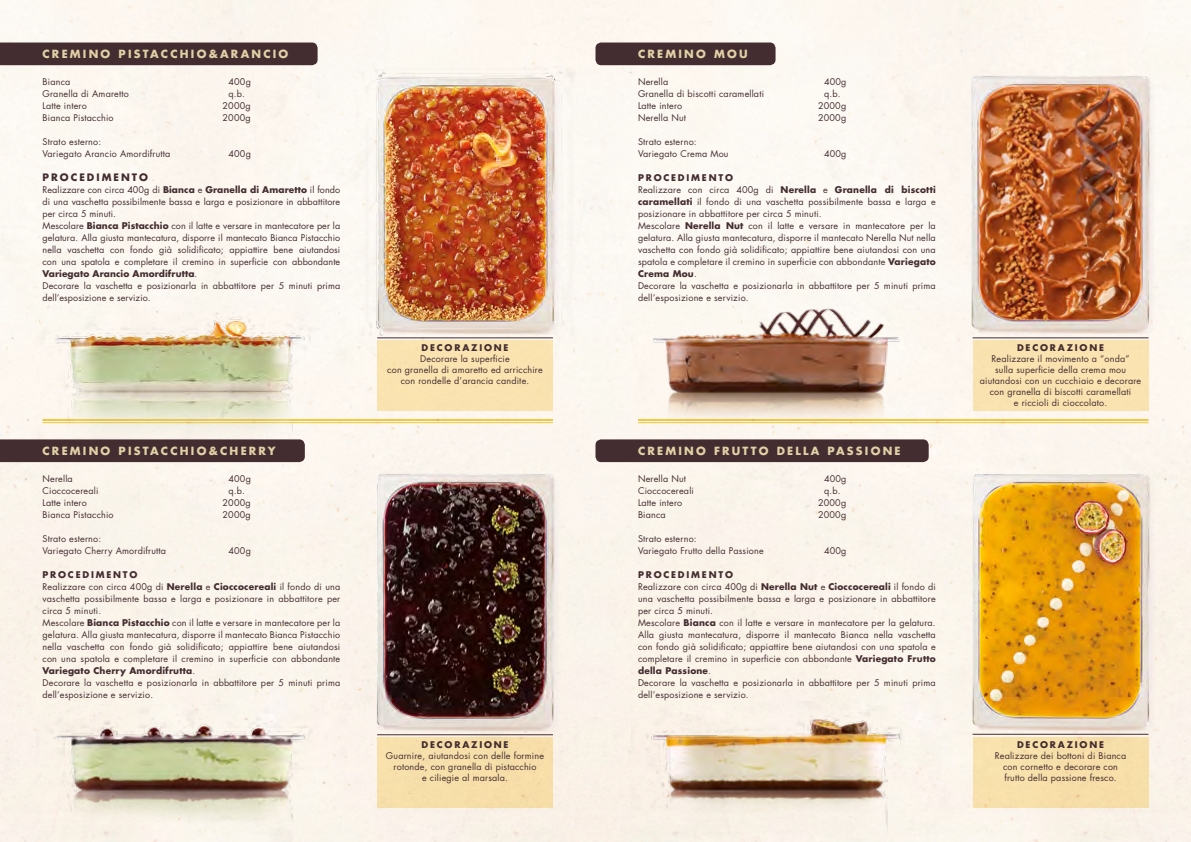
<style>
.page{position:relative;width:1191px;height:842px;background:#fbf6ee}
.page>*{position:absolute;margin:0;border:0;box-sizing:border-box;transform-origin:0 0}
.t1{font:700 11px "Futura";letter-spacing:.2em;color:#e2d0a6}
.t2{font:700 10px "Futura";letter-spacing:.2em;color:#432d30}
.t3{font:9px/12px "Futura";letter-spacing:.02em;color:#432d30}
.t4{font:700 9px "Futura";letter-spacing:.2em;color:#432d30}
.s1{font-weight:700}
</style>
<div class="page">
<div style="left:0;top:439px;width:305px;height:23px;background:#432d30"></div>
<div style="left:0;top:43px;width:317px;height:22px;background:#432d30"></div>
<hr style="left:43px;top:419px;width:510px;height:2px;background:#f8cf3e">
<hr style="left:43px;top:422px;width:510px;height:1px;background:#f8cf3e">
<div style="left:377px;top:340px;width:176px;height:71px;background:#fce7aa"></div>
<img style="left:356px;top:66px;width:229px;height:269px">
<img style="left:36px;top:306px;width:310px;height:135px">
<hr style="left:377px;top:337px;width:176px;height:1px;background:#432d30">
<div style="left:377px;top:737px;width:176px;height:71px;background:#f7dfa9"></div>
<img style="left:349px;top:441px;width:236px;height:291px">
<hr style="left:377px;top:734px;width:176px;height:1px;background:#432d30">
<img style="left:36px;top:704px;width:310px;height:138px">
<hr style="left:638px;top:419px;width:510px;height:2px;background:#f8cf3e">
<hr style="left:638px;top:422px;width:510px;height:1px;background:#f8cf3e">
<div style="left:595px;top:43px;width:180px;height:22px;background:#432d30;border-radius:6px"></div>
<div style="left:972px;top:340px;width:176px;height:71px;background:#fce7aa"></div>
<img style="left:955px;top:44px;width:210px;height:291px">
<img style="left:632px;top:281px;width:309px;height:156px">
<hr style="left:972px;top:337px;width:176px;height:1px;background:#432d30">
<div style="left:595px;top:439px;width:333px;height:23px;background:#432d30;border-radius:6px"></div>
<div style="left:972px;top:737px;width:176px;height:71px;background:#f7dfaa"></div>
<img style="left:934px;top:441px;width:231px;height:290px">
<img style="left:632px;top:701px;width:309px;height:141px">
<hr style="left:972px;top:734px;width:176px;height:1px;background:#432d30">
<p class="t1" style="left:43px;top:47px;width:247px">CREMINO PISTACCHIO&amp;ARANCIO</p>
<p class="t3" style="left:43px;top:76px;width:29px">Bianca</p>
<p class="t3" style="left:228px;top:76px;width:24px">400g</p>
<p class="t3" style="left:43px;top:88px;width:88px">Granella di Amaretto</p>
<p class="t3" style="left:228px;top:88px;width:18px">q.b.</p>
<p class="t3" style="left:43px;top:100px;width:46px">Latte intero</p>
<p class="t3" style="left:223px;top:100px;width:30px">2000g</p>
<p class="t3" style="left:43px;top:112px;width:73px">Bianca Pistacchio</p>
<p class="t3" style="left:223px;top:112px;width:30px">2000g</p>
<p class="t3" style="left:43px;top:136px;width:129px">Strato esterno:<br>Variegato Arancio Amordifrutta</p>
<p class="t3" style="left:228px;top:148px;width:24px">400g</p>
<p class="t2" style="left:43px;top:170px;width:107px">PROCEDIMENTO</p>
<p class="t3" style="left:43px;top:184px;width:299px">Realizzare con circa 400g di <span class="s1">Bianca</span> e <span class="s1">Granella di Amaretto</span> il fondo di una vaschetta possibilmente bassa e larga e posizionare in abbattitore per circa 5 minuti.<br>Mescolare <span class="s1">Bianca Pistacchio</span> con il latte e versare in mantecatore per la gelatura. Alla giusta mantecatura, disporre il mantecato Bianca Pistacchio nella vaschetta con fondo già solidificato; appiattire bene aiutandosi con una spatola e completare il cremino in superficie con abbondante <span class="s1">Variegato Arancio Amordifrutta</span>.<br>Decorare la vaschetta e posizionarla in abbattitore per 5 minuti prima dell’esposizione e servizio.</p>
<p class="t1" style="left:43px;top:443px;width:235px">CREMINO PISTACCHIO&amp;CHERRY</p>
<p class="t3" style="left:43px;top:472px;width:32px">Nerella</p>
<p class="t3" style="left:228px;top:472px;width:24px">400g</p>
<p class="t3" style="left:43px;top:484px;width:57px">Cioccocereali</p>
<p class="t3" style="left:228px;top:484px;width:18px">q.b.</p>
<p class="t3" style="left:43px;top:496px;width:46px">Latte intero</p>
<p class="t3" style="left:223px;top:496px;width:30px">2000g</p>
<p class="t3" style="left:43px;top:508px;width:73px">Bianca Pistacchio</p>
<p class="t3" style="left:223px;top:508px;width:30px">2000g</p>
<p class="t3" style="left:43px;top:532px;width:125px">Strato esterno:<br>Variegato Cherry Amordifrutta</p>
<p class="t3" style="left:228px;top:544px;width:24px">400g</p>
<p class="t3" style="left:43px;top:568px;width:299px"><span class="s1">PROCEDIMENTO<br></span>Realizzare con circa 400g di <span class="s1">Nerella</span> e <span class="s1">Cioccocereali</span> il fondo di una vaschetta possibilmente bassa e larga e posizionare in abbattitore per circa 5 minuti.<br>Mescolare <span class="s1">Bianca Pistacchio</span> con il latte e versare in mantecatore per la gelatura. Alla giusta mantecatura, disporre il mantecato Bianca Pistacchio nella vaschetta con fondo già solidificato; appiattire bene aiutandosi con una spatola e completare il cremino in superficie con abbondante <span class="s1">Variegato Cherry Amordifrutta</span>.<br>Decorare la vaschetta e posizionarla in abbattitore per 5 minuti prima dell’esposizione e servizio.</p>
<p class="t4" style="left:421px;top:341px;width:88px">DECORAZIONE</p>
<p class="t3" style="left:387px;top:353px;width:157px;line-height:11px;text-align:center">Decorare la superficie<br>con granella di amaretto ed arricchire con rondelle d’arancia candite.</p>
<p class="t4" style="left:421px;top:738px;width:88px">DECORAZIONE</p>
<p class="t3" style="left:386px;top:750px;width:160px;line-height:11px;text-align:center">Guarnire, aiutandosi con delle formine rotonde, con granella di pistacchio<br>e ciliegie al marsala.</p>
<p class="t1" style="left:638px;top:47px;width:111px">CREMINO MOU</p>
<p class="t3" style="left:638px;top:76px;width:32px">Nerella</p>
<p class="t3" style="left:824px;top:76px;width:24px">400g</p>
<p class="t3" style="left:638px;top:88px;width:127px">Granella di biscotti caramellati</p>
<p class="t3" style="left:824px;top:88px;width:18px">q.b.</p>
<p class="t3" style="left:638px;top:100px;width:46px">Latte intero</p>
<p class="t3" style="left:818px;top:100px;width:30px">2000g</p>
<p class="t3" style="left:638px;top:112px;width:49px">Nerella Nut</p>
<p class="t3" style="left:818px;top:112px;width:30px">2000g</p>
<p class="t3" style="left:638px;top:136px;width:92px">Strato esterno:<br>Variegato Crema Mou</p>
<p class="t3" style="left:824px;top:148px;width:24px">400g</p>
<p class="t3" style="left:638px;top:172px;width:299px"><span class="s1">PROCEDIMENTO<br></span>Realizzare con circa 400g di <span class="s1">Nerella</span> e <span class="s1">Granella di biscotti caramellati</span> il fondo di una vaschetta possibilmente bassa e larga e posizionare in abbattitore per circa 5 minuti.<br>Mescolare <span class="s1">Nerella Nut</span> con il latte e versare in mantecatore per la gelatura. Alla giusta mantecatura, disporre il mantecato Nerella Nut nella vaschetta con fondo già solidificato; appiattire bene aiutandosi con una spatola e completare il cremino in superficie con abbondante <span class="s1">Variegato Crema Mou</span>.<br>Decorare la vaschetta e posizionarla in abbattitore per 5 minuti prima dell’esposizione e servizio.</p>
<p class="t1" style="left:638px;top:443px;width:264px">CREMINO FRUTTO DELLA PASSIONE</p>
<p class="t3" style="left:638px;top:472px;width:49px">Nerella Nut</p>
<p class="t3" style="left:824px;top:472px;width:24px">400g</p>
<p class="t3" style="left:638px;top:484px;width:57px">Cioccocereali</p>
<p class="t3" style="left:824px;top:484px;width:18px">q.b.</p>
<p class="t3" style="left:638px;top:496px;width:46px">Latte intero</p>
<p class="t3" style="left:818px;top:496px;width:30px">2000g</p>
<p class="t3" style="left:638px;top:508px;width:29px">Bianca</p>
<p class="t3" style="left:818px;top:508px;width:30px">2000g</p>
<p class="t3" style="left:638px;top:532px;width:127px">Strato esterno:<br>Variegato Frutto della Passione</p>
<p class="t3" style="left:824px;top:544px;width:24px">400g</p>
<p class="t3" style="left:638px;top:568px;width:299px"><span class="s1">PROCEDIMENTO<br></span>Realizzare con circa 400g di <span class="s1">Nerella Nut</span> e <span class="s1">Cioccocereali</span> il fondo di una vaschetta possibilmente bassa e larga e posizionare in abbattitore per circa 5 minuti.<br>Mescolare <span class="s1">Bianca</span> con il latte e versare in mantecatore per la gelatura.<br>Alla giusta mantecatura, disporre il mantecato Bianca nella vaschetta con fondo già solidificato; appiattire bene aiutandosi con una spatola e completare il cremino in superficie con abbondante <span class="s1">Variegato Frutto della Passione</span>.<br>Decorare la vaschetta e posizionarla in abbattitore per 5 minuti prima dell’esposizione e servizio.</p>
<p class="t4" style="left:1017px;top:341px;width:88px">DECORAZIONE</p>
<p class="t3" style="left:979px;top:353px;width:163px;line-height:11px;text-align:center">Realizzare il movimento a “onda”<br>sulla superficie della crema mou aiutandosi con un cucchiaio e decorare con granella di biscotti caramellati<br>e riccioli di cioccolato.</p>
<p class="t4" style="left:1017px;top:738px;width:88px">DECORAZIONE</p>
<p class="t3" style="left:994px;top:750px;width:133px;line-height:11px;text-align:center">Realizzare dei bottoni di Bianca con cornetto e decorare con frutto della passione fresco.</p>
</div>
